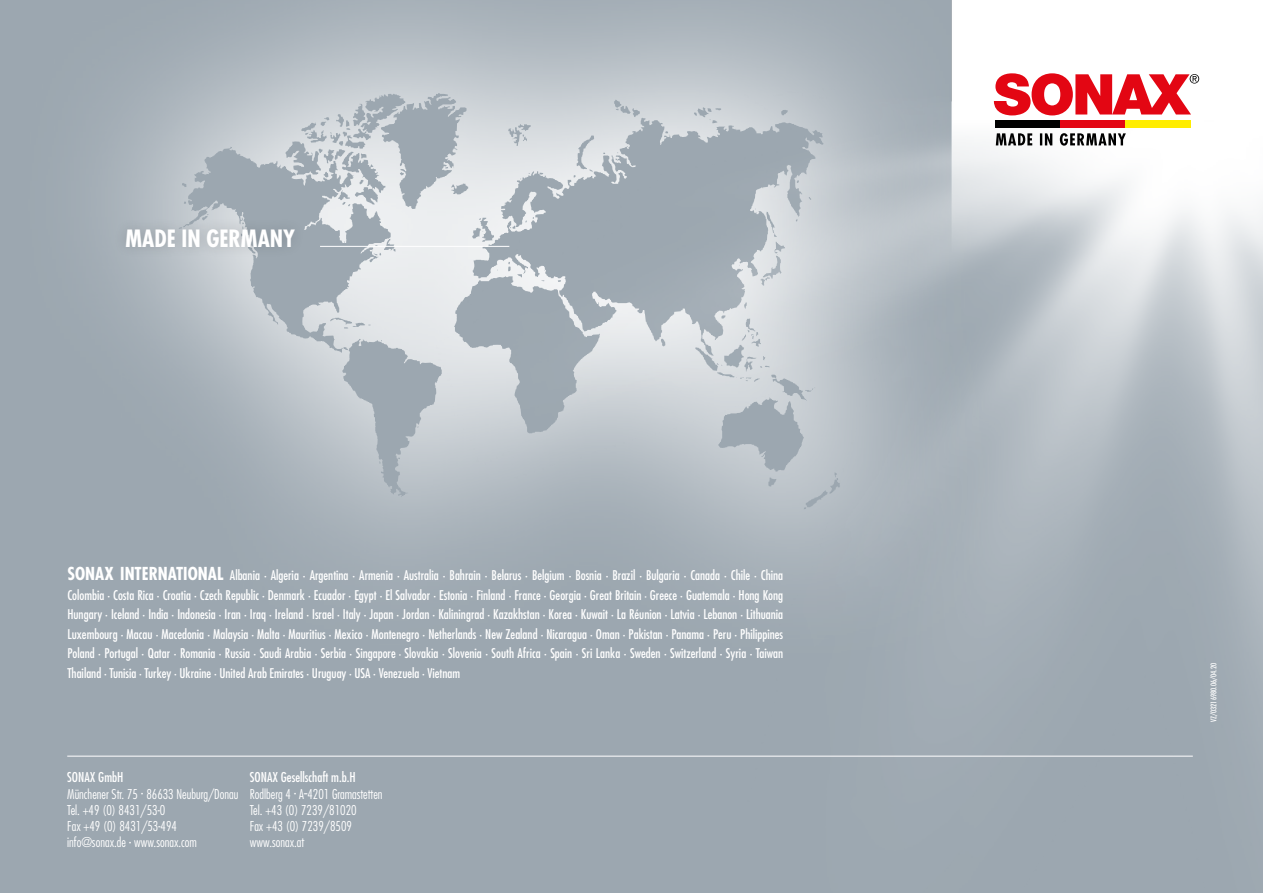
<style>
.page{position:relative;width:1263px;height:893px;background:#9ca7b0}
.page>*{position:absolute;margin:0;border:0;box-sizing:border-box;transform-origin:0 0}
.t1{font:700 23.25px "Futura Std Cnd Bd WD";color:#fff}
.t2{font:13.2px/16.2px "Futura Std Cnd Light WD";color:#fff}
.t3{font:13.2px "Futura Std Cnd WD";color:#fff}
.t4{font:13.05px/19.5px "Futura Std Cnd WD";color:#fff;text-align:justify}
.t5{font:7.65px "Futura Std Cnd WD";color:#fff}
.s1{font-family:"Futura Std Cnd Bd WD";font-weight:700;font-size:17.4px}
.s2{font-size:12px}
.s3{font-family:"Futura Std Cnd WD"}
</style>
<div class="page">
<hr style="left:67px;top:756px;width:1126px;height:1px;background:#fff">
<svg style="left:105px;top:7px;width:235px;height:522px"></svg>
<svg style="left:179px;top:93px;width:161px;height:416px"></svg>
<div style="left:114px;top:217px;width:192px;height:42px;background:#000;opacity:.15"></div>
<hr style="left:320px;top:246px;width:189px;height:1px;background:#fff">
<img style="left:340px;top:0;width:923px;height:757px">
<div style="left:995px;top:121px;width:66px;height:7px;background:#000"></div>
<div style="left:1061px;top:121px;width:65px;height:7px;background:#e30613"></div>
<div style="left:1126px;top:121px;width:65px;height:7px;background:#ffed00"></div>
<svg style="left:994px;top:73px;width:205px;height:42px;background:#ec666e"></svg>
<svg style="left:996px;top:133px;width:130px;height:13px;background:#878787"></svg>
<h1 class="t1" style="left:125px;top:224px;width:171px">MADE IN GERMANY</h1>
<p class="t4" style="left:67px;top:565px;width:717px"><span class="s1">SONAX INTERNATIONAL</span> Albania · Algeria · Argentina · Armenia · Australia · Bahrain · Belarus · Belgium · Bosnia · Brazil · Bulgaria · Canada · Chile · China Colombia · Costa Rica · Croatia · Czech Republic · Denmark · Ecuador · Egypt · El Salvador · Estonia · Finland · France · Georgia · Great Britain <span class="s2">·</span> Greece · Guatemala · Hong Kong Hungary · Iceland · India · Indonesia · Iran · Iraq · Ireland · Israel · Italy · Japan · Jordan · Kaliningrad · Kazakhstan · Korea · Kuwait · La Réunion · Latvia · Lebanon · Lithuania Luxembourg · Macau · Macedonia · Malaysia · Malta · Mauritius · Mexico · Montenegro · Netherlands · New Zealand · Nicaragua · Oman · Pakistan · Panama · Peru · Philippines Poland · Portugal · Qatar · Romania · Russia · Saudi Arabia · Serbia · Singapore <span class="s2">·</span> Slovakia · Slovenia · South Africa · Spain · Sri Lanka · Sweden · Switzerland · Syria · Taiwan Thailand · Tunisia · Turkey · Ukraine · United Arab Emirates · Uruguay · USA · Venezuela · Vietnam</p>
<p class="t3" style="left:67px;top:770px;width:58px">SONAX GmbH</p>
<p class="t2" style="left:67px;top:786px;width:173px">Münchener Str. 75 <span class="s3">·</span> 86633 Neuburg/Donau<br>Tel. +49 (0) 8431/53-0<br>Fax +49 (0) 8431/53-494 info@sonax.de <span class="s3">·</span> www.sonax.com</p>
<p class="t3" style="left:250px;top:770px;width:107px">SONAX Gesellschaft m.b.H</p>
<p class="t2" style="left:250px;top:786px;width:134px">Rodlberg 4 <span class="s3">·</span> A–4201 Gramastetten<br>Tel. +43 (0) 7239/81020<br>Fax +43 (0) 7239/8509 www.sonax.at</p>
<p class="t5" style="left:1209px;top:722px;width:61px;rotate:-90deg">VZ/03216980.06/04.20</p>
</div>
